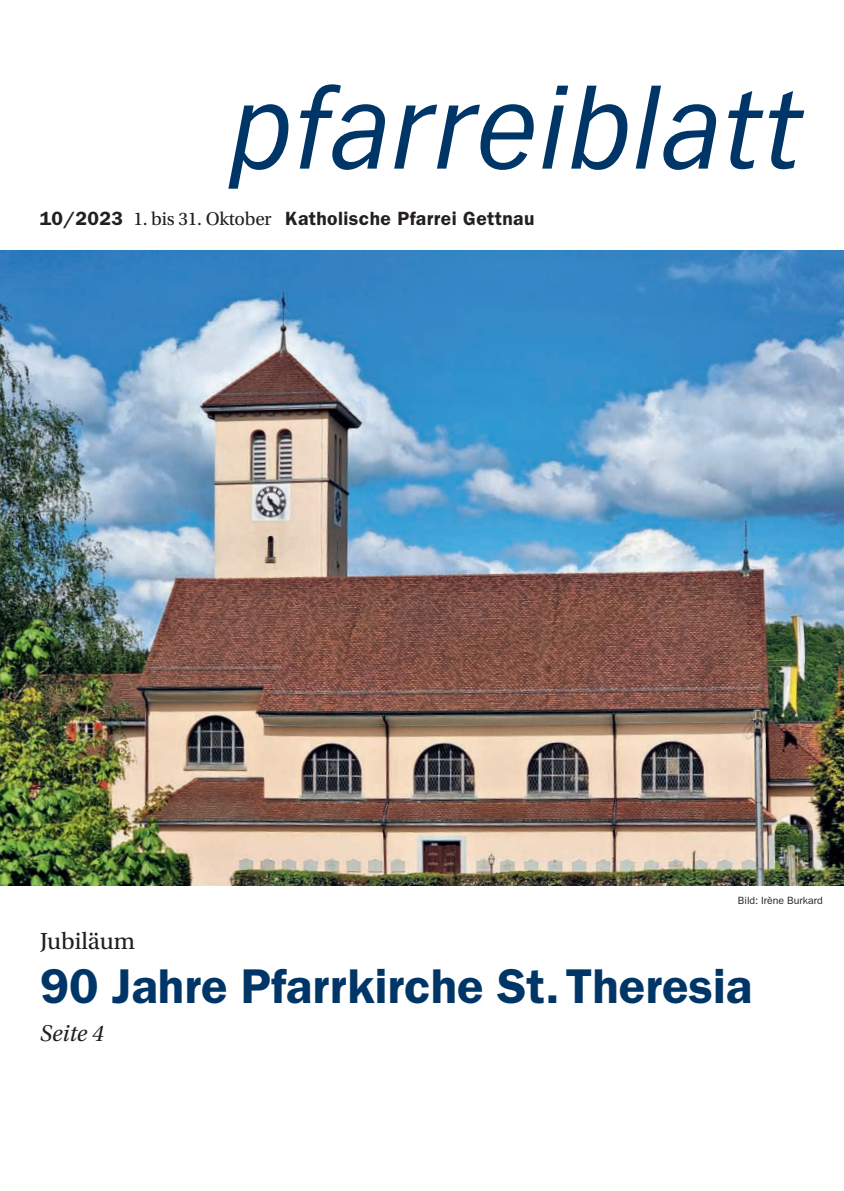
<style>
.page{position:relative;width:844px;height:1191px;background:#fff}
.page>*{position:absolute;margin:0;border:0;box-sizing:border-box;transform-origin:0 0}
.t1{font:600 49px "ITC Franklin Gothic Std";color:#003667}
.t2{font:24.5px "Utopia Std";color:#231f20}
.t3{font:italic 24.15px "Utopia Std";color:#231f20}
.t4{font:600 19.25px "ITC Franklin Gothic Std";letter-spacing:.02em;color:#231f20}
.t5{font:10.5px "ITC Franklin Gothic Std";color:#231f20}
.s1{font-family:"Utopia Std";font-weight:400}
</style>
<div class="page">
<svg style="left:228px;top:104px;width:60px;height:85px"></svg>
<svg style="left:299px;top:84px;width:86px;height:86px"></svg>
<svg style="left:394px;top:104px;width:139px;height:66px"></svg>
<svg style="left:542px;top:86px;width:85px;height:84px"></svg>
<svg style="left:635px;top:86px;width:80px;height:84px"></svg>
<svg style="left:728px;top:91px;width:76px;height:78px"></svg>
<img style="left:0;top:251px;width:843px;height:634px">
<p class="t4" style="left:40px;top:207px;width:496px">10/2023 <span class="s1">1. bis 31. Oktober</span> Katholische Pfarrei Gettnau</p>
<p class="t5" style="left:737px;top:894px;width:86px">Bild: Irène Burkard</p>
<p class="t2" style="left:40px;top:928px;width:97px">Jubiläum</p>
<h1 class="t1" style="left:40px;top:957px;width:713px">90 Jahre Pfarrkirche St.Theresia</h1>
<p class="t3" style="left:40px;top:1020px;width:66px">Seite 4</p>
</div>
